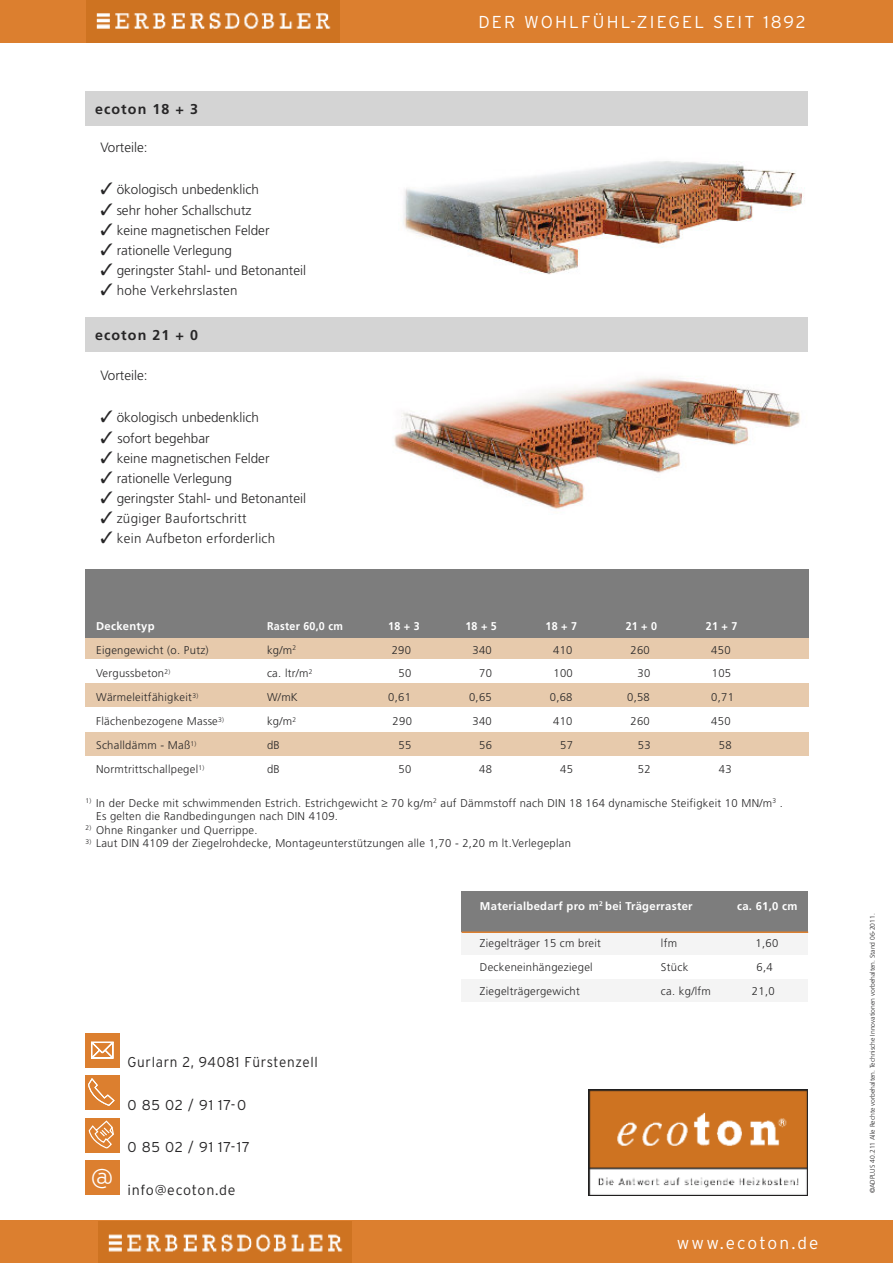
<style>
.page{position:relative;width:893px;height:1263px;background:#fff}
.page>*{position:absolute;margin:0;border:0;box-sizing:border-box;transform-origin:0 0}
.t1{font:300 17.25px "Interstate";letter-spacing:.125em;color:#fff}
.t2{font:300 14.25px "Interstate";letter-spacing:.05em;color:#272627}
.t3{font:300 14.25px "Interstate";letter-spacing:.05em;color:#272627;scale:.95 1}
.t4{font:700 14.25px "Frutiger";letter-spacing:.075em;color:#272627}
.t5{font:300 13.5px "Frutiger";color:#272627}
.t6{font:300 13.5px "Frutiger";letter-spacing:.025em;color:#272627}
.t7{font:300 11.25px/13.5px "Frutiger";letter-spacing:.025em;color:#272627}
.t8{font:700 11.25px "Frutiger";letter-spacing:.025em;color:#fff}
.t9{font:700 11.25px "Frutiger";letter-spacing:.025em;color:#fff;scale:.95 1}
.t10{font:300 6.75px "Frutiger";color:#272627}
</style>
<div class="page">
<div style="left:462px;top:932px;width:346px;height:22px;background:#f4f4f4"></div>
<img style="left:589px;top:1089px;width:219px;height:106px">
<div style="left:85px;top:638px;width:724px;height:69px;background:#e7caac"></div>
<div style="left:83px;top:659px;width:728px;height:24px;background:#fff"></div>
<div style="left:0;top:0;width:893px;height:43px;background:#dc7f2f"></div>
<img style="left:86px;top:0;width:253px;height:43px">
<div style="left:85px;top:91px;width:723px;height:34px;background:#d4d4d4"></div>
<div style="left:85px;top:570px;width:724px;height:68px;background:#7d7d7d"></div>
<div style="left:462px;top:979px;width:346px;height:22px;background:#f4f4f4"></div>
<div style="left:462px;top:891px;width:346px;height:41px;background:#7d7d7d"></div>
<hr style="left:462px;top:931px;width:346px;height:2px;background:#dc7f2f">
<div style="left:0;top:1220px;width:893px;height:43px;background:#dc7f2f"></div>
<img style="left:99px;top:1222px;width:253px;height:41px">
<div style="left:85px;top:1076px;width:34px;height:34px;background:#dc7f2f"></div>
<svg style="left:88px;top:1078px;width:27px;height:28px"></svg>
<div style="left:85px;top:1033px;width:34px;height:34px;background:#dc7f2f"></div>
<div style="left:85px;top:1118px;width:34px;height:34px;background:#dc7f2f"></div>
<svg style="left:88px;top:1120px;width:26px;height:28px"></svg>
<div style="left:85px;top:1161px;width:34px;height:34px;background:#dc7f2f"></div>
<div style="left:85px;top:317px;width:723px;height:34px;background:#d4d4d4"></div>
<img style="left:403px;top:161px;width:402px;height:113px">
<img style="left:394px;top:377px;width:407px;height:132px">
<div style="left:85px;top:732px;width:724px;height:24px;background:#e7caac"></div>
<p class="t4" style="left:95px;top:104px;width:104px">ecoton 18 + 3</p>
<p class="t5" style="left:100px;top:142px;width:49px">Vorteile:</p>
<p class="t5" style="left:100px;top:184px;width:160px">✓ ökologisch unbedenklich</p>
<p class="t5" style="left:100px;top:204px;width:153px">✓ sehr hoher Schallschutz</p>
<p class="t5" style="left:100px;top:224px;width:171px">✓ keine magnetischen Felder</p>
<p class="t5" style="left:100px;top:245px;width:133px">✓ rationelle Verlegung</p>
<p class="t5" style="left:100px;top:265px;width:207px">✓ geringster Stahl- und Betonanteil</p>
<p class="t6" style="left:100px;top:285px;width:139px">✓ hohe Verkehrslasten</p>
<p class="t4" style="left:95px;top:329px;width:104px">ecoton 21 + 0</p>
<p class="t5" style="left:100px;top:370px;width:49px">Vorteile:</p>
<p class="t5" style="left:100px;top:412px;width:160px">✓ ökologisch unbedenklich</p>
<p class="t5" style="left:100px;top:433px;width:111px">✓ sofort begehbar</p>
<p class="t5" style="left:100px;top:453px;width:171px">✓ keine magnetischen Felder</p>
<p class="t5" style="left:100px;top:473px;width:133px">✓ rationelle Verlegung</p>
<p class="t5" style="left:100px;top:493px;width:207px">✓ geringster Stahl- und Betonanteil</p>
<p class="t6" style="left:100px;top:513px;width:148px">✓ zügiger Baufortschritt</p>
<p class="t6" style="left:100px;top:533px;width:176px">✓ kein Aufbeton erforderlich</p>
<h1 class="t1" style="left:478px;top:12px;width:329px">DER WOHLFÜHL-ZIEGEL SEIT 1892</h1>
<p class="t8" style="left:96px;top:621px;width:60px">Deckentyp</p>
<p class="t9" style="left:267px;top:621px;width:81px">Raster 60,0 cm</p>
<p class="t9" style="left:388px;top:621px;width:35px">18+3</p>
<p class="t9" style="left:465px;top:621px;width:35px">18+5</p>
<p class="t9" style="left:545px;top:621px;width:35px">18+7</p>
<p class="t9" style="left:626px;top:621px;width:35px">21+0</p>
<p class="t9" style="left:706px;top:621px;width:35px">21+7</p>
<p class="t7" style="left:96px;top:644px;width:114px">Eigengewicht (o. Putz)</p>
<p class="t7" style="left:267px;top:644px;width:31px">kg/m<sup>2</sup></p>
<p class="t7" style="left:392px;top:644px;width:21px">290</p>
<p class="t7" style="left:472px;top:644px;width:21px">340</p>
<p class="t7" style="left:553px;top:644px;width:21px">410</p>
<p class="t7" style="left:631px;top:644px;width:21px">260</p>
<p class="t7" style="left:711px;top:644px;width:21px">450</p>
<p class="t7" style="left:96px;top:668px;width:76px">Vergussbeton<sup>2)</sup></p>
<p class="t7" style="left:267px;top:668px;width:47px">ca. ltr/m<sup>2</sup></p>
<p class="t7" style="left:398px;top:668px;width:14px">50</p>
<p class="t7" style="left:479px;top:668px;width:14px">70</p>
<p class="t7" style="left:553px;top:668px;width:21px">100</p>
<p class="t7" style="left:638px;top:668px;width:14px">30</p>
<p class="t7" style="left:712px;top:668px;width:21px">105</p>
<p class="t7" style="left:96px;top:691px;width:104px">Wärmeleitfähigkeit<sup>3)</sup></p>
<p class="t7" style="left:267px;top:691px;width:32px">W/mK</p>
<p class="t7" style="left:388px;top:691px;width:24px">0,61</p>
<p class="t7" style="left:469px;top:691px;width:24px">0,65</p>
<p class="t7" style="left:550px;top:691px;width:24px">0,68</p>
<p class="t7" style="left:627px;top:691px;width:24px">0,58</p>
<p class="t7" style="left:711px;top:691px;width:24px">0,71</p>
<p class="t7" style="left:96px;top:715px;width:129px">Flächenbezogene Masse<sup>3)</sup></p>
<p class="t7" style="left:267px;top:715px;width:31px">kg/m<sup>2</sup></p>
<p class="t7" style="left:393px;top:715px;width:21px">290</p>
<p class="t7" style="left:472px;top:715px;width:21px">340</p>
<p class="t7" style="left:553px;top:715px;width:21px">410</p>
<p class="t7" style="left:631px;top:715px;width:21px">260</p>
<p class="t7" style="left:711px;top:715px;width:21px">450</p>
<p class="t7" style="left:96px;top:739px;width:102px">Schalldämm - Maß<sup>1)</sup></p>
<p class="t7" style="left:267px;top:739px;width:14px">dB</p>
<p class="t7" style="left:398px;top:739px;width:14px">55</p>
<p class="t7" style="left:479px;top:739px;width:14px">56</p>
<p class="t7" style="left:560px;top:739px;width:14px">57</p>
<p class="t7" style="left:638px;top:739px;width:14px">53</p>
<p class="t7" style="left:719px;top:739px;width:14px">58</p>
<p class="t7" style="left:96px;top:763px;width:110px">Normtrittschallpegel<sup>1)</sup></p>
<p class="t7" style="left:267px;top:763px;width:14px">dB</p>
<p class="t7" style="left:398px;top:763px;width:14px">50</p>
<p class="t7" style="left:479px;top:763px;width:14px">48</p>
<p class="t7" style="left:560px;top:763px;width:14px">45</p>
<p class="t7" style="left:638px;top:763px;width:14px">52</p>
<p class="t7" style="left:719px;top:763px;width:14px">43</p>
<p class="t7" style="left:96px;top:797px;width:688px;text-indent:-11px"><sup>1)</sup> In der Decke mit schwimmenden Estrich. Estrichgewicht ≥ 70 kg/m<sup>2</sup> auf Dämmstoff nach DIN 18 164 dynamische Steifigkeit 10 MN/m<sup>3</sup> .<br>Es gelten die Randbedingungen nach DIN 4109.</p>
<p class="t7" style="left:85px;top:824px;width:174px"><sup>2)</sup> Ohne Ringanker und Querrippe.</p>
<p class="t7" style="left:85px;top:837px;width:487px"><sup>3)</sup> Laut DIN 4109 der Ziegelrohdecke, Montageunterstützungen alle 1,70 - 2,20 m lt.Verlegeplan</p>
<p class="t3" style="left:128px;top:1054px;width:202px">Gurlarn 2, 94081 Fürstenzell</p>
<p class="t2" style="left:128px;top:1096px;width:120px">0 85 02 / 91 17-0</p>
<p class="t2" style="left:128px;top:1139px;width:124px">0 85 02 / 91 17-17</p>
<p class="t2" style="left:91px;top:1181px;width:146px"><sup>@</sup> info@ecoton.de</p>
<p class="t8" style="left:480px;top:901px;width:214px">Materialbedarf pro m<sup>2</sup> bei Trägerraster</p>
<p class="t8" style="left:737px;top:901px;width:62px">ca. 61,0 cm</p>
<p class="t7" style="left:480px;top:937px;width:123px">Ziegelträger 15 cm breit</p>
<p class="t7" style="left:661px;top:937px;width:18px">lfm</p>
<p class="t7" style="left:755px;top:937px;width:24px">1,60</p>
<p class="t7" style="left:480px;top:961px;width:114px">Deckeneinhängeziegel</p>
<p class="t7" style="left:661px;top:961px;width:29px">Stück</p>
<p class="t7" style="left:756px;top:961px;width:18px">6,4</p>
<p class="t7" style="left:480px;top:985px;width:101px">Ziegelträgergewicht</p>
<p class="t7" style="left:661px;top:985px;width:51px">ca. kg/lfm</p>
<p class="t7" style="left:752px;top:985px;width:24px">21,0</p>
<h1 class="t1" style="left:677px;top:1232px;width:143px">www.ecoton.de</h1>
<p class="t10" style="left:870px;top:1193px;width:282px;rotate:-90deg">©ADPLUS 40.211 Alle Rechte vorbehalten. Technische Innovationen vorbehalten. Stand 06-2011.</p>
</div>
